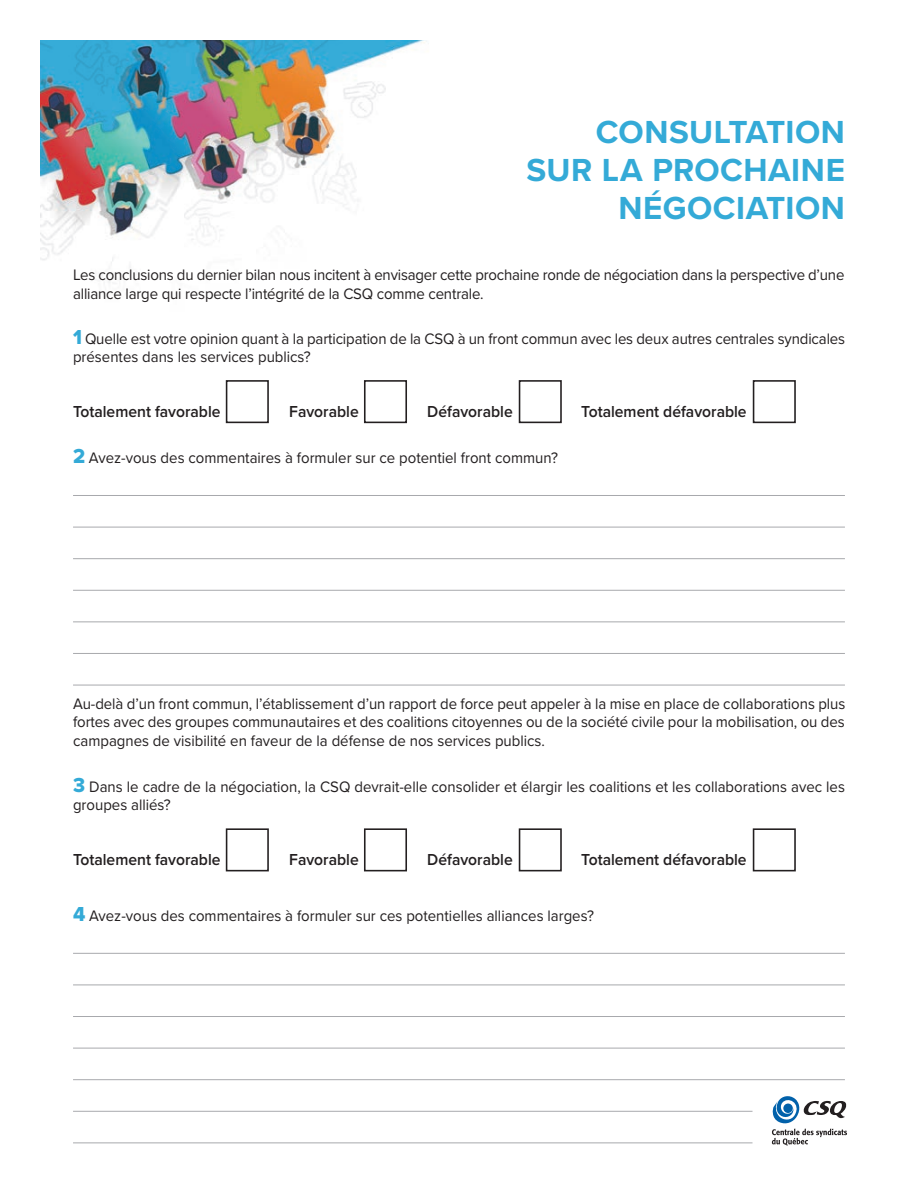
<style>
.page{position:relative;width:918px;height:1188px;background:#fff}
.page>*{position:absolute;margin:0;border:0;box-sizing:border-box;transform-origin:0 0}
.t1{font:700 33px/38px "Proxima Nova";letter-spacing:.015em;color:#34aad7;text-align:right}
.t2{font:600 16.5px "Proxima Nova";color:#231f20;scale:.95 1}
.t3{font:15.75px/18.5px "Proxima Nova";color:#231f20;scale:.95 1}
.s1{font-family:"Proxima Nova Extrabld";font-size:21px;color:#34aad7}
</style>
<div class="page">
<img style="left:40px;top:40px;width:461px;height:487px">
<hr style="left:73px;top:590px;width:772px;height:1px;background:#a8a9ad">
<hr style="left:73px;top:1048px;width:772px;height:1px;background:#a8a9ad">
<hr style="left:73px;top:558px;width:772px;height:1px;background:#a8a9ad">
<hr style="left:73px;top:1016px;width:772px;height:1px;background:#a8a9ad">
<hr style="left:73px;top:527px;width:772px;height:1px;background:#a8a9ad">
<hr style="left:73px;top:985px;width:772px;height:1px;background:#a8a9ad">
<hr style="left:73px;top:495px;width:772px;height:1px;background:#a8a9ad">
<hr style="left:73px;top:953px;width:772px;height:1px;background:#a8a9ad">
<hr style="left:73px;top:621px;width:772px;height:1px;background:#a8a9ad">
<hr style="left:73px;top:1079px;width:772px;height:1px;background:#a8a9ad">
<hr style="left:73px;top:653px;width:772px;height:1px;background:#a8a9ad">
<hr style="left:73px;top:1111px;width:680px;height:1px;background:#a8a9ad">
<hr style="left:73px;top:685px;width:772px;height:1px;background:#a8a9ad">
<hr style="left:73px;top:1143px;width:680px;height:1px;background:#a8a9ad">
<svg style="left:772px;top:1096px;width:75px;height:50px"></svg>
<div style="left:227px;top:381px;width:41px;height:41px;background:#fff"></div>
<div style="left:226px;top:380px;width:43px;height:43px;border:2px solid #231f20"></div>
<div style="left:226px;top:828px;width:43px;height:43px;border:2px solid #231f20"></div>
<div style="left:365px;top:381px;width:41px;height:41px;background:#fff"></div>
<div style="left:364px;top:380px;width:43px;height:43px;border:2px solid #231f20"></div>
<div style="left:364px;top:828px;width:43px;height:43px;border:2px solid #231f20"></div>
<div style="left:519px;top:380px;width:43px;height:43px;border:2px solid #231f20"></div>
<div style="left:519px;top:828px;width:43px;height:43px;border:2px solid #231f20"></div>
<div style="left:753px;top:380px;width:43px;height:43px;border:2px solid #231f20"></div>
<div style="left:753px;top:828px;width:43px;height:43px;border:2px solid #231f20"></div>
<h1 class="t1" style="left:526px;top:112px;width:320px">CONSULTATION<br>SUR LA PROCHAINE<br>NÉGOCIATION</h1>
<p class="t3" style="left:73px;top:265px;width:813px">Les conclusions du dernier bilan nous incitent à envisager cette prochaine ronde de négociation dans la perspective d’une alliance large qui respecte l’intégrité de la CSQ comme centrale.</p>
<p class="t3" style="left:73px;top:329px;width:814px"><span class="s1">1</span> Quelle est votre opinion quant à la participation de la CSQ à un front commun avec les deux autres centrales syndicales présentes dans les services publics?</p>
<p class="t2" style="left:73px;top:399px;width:157px">Totalement favorable</p>
<p class="t2" style="left:289px;top:399px;width:75px">Favorable</p>
<p class="t2" style="left:427px;top:399px;width:91px">Défavorable</p>
<p class="t2" style="left:581px;top:399px;width:176px">Totalement défavorable</p>
<p class="t3" style="left:73px;top:448px;width:512px"><span class="s1">2</span> Avez-vous des commentaires à formuler sur ce potentiel front commun?</p>
<p class="t3" style="left:73px;top:694px;width:815px;text-align:justify">Au-delà d’un front commun, l’établissement d’un rapport de force peut appeler à la mise en place de collaborations plus fortes avec des groupes communautaires et des coalitions citoyennes ou de la société civile pour la mobilisation, ou des campagnes de visibilité en faveur de la défense de nos services publics.</p>
<p class="t3" style="left:73px;top:777px;width:814px"><span class="s1">3</span> Dans le cadre de la négociation, la CSQ devrait-elle consolider et élargir les coalitions et les collaborations avec les groupes alliés?</p>
<p class="t2" style="left:73px;top:848px;width:157px">Totalement favorable</p>
<p class="t2" style="left:289px;top:848px;width:75px">Favorable</p>
<p class="t2" style="left:427px;top:848px;width:91px">Défavorable</p>
<p class="t2" style="left:581px;top:848px;width:176px">Totalement défavorable</p>
<p class="t3" style="left:73px;top:906px;width:550px"><span class="s1">4</span> Avez-vous des commentaires à formuler sur ces potentielles alliances larges?</p>
</div>
